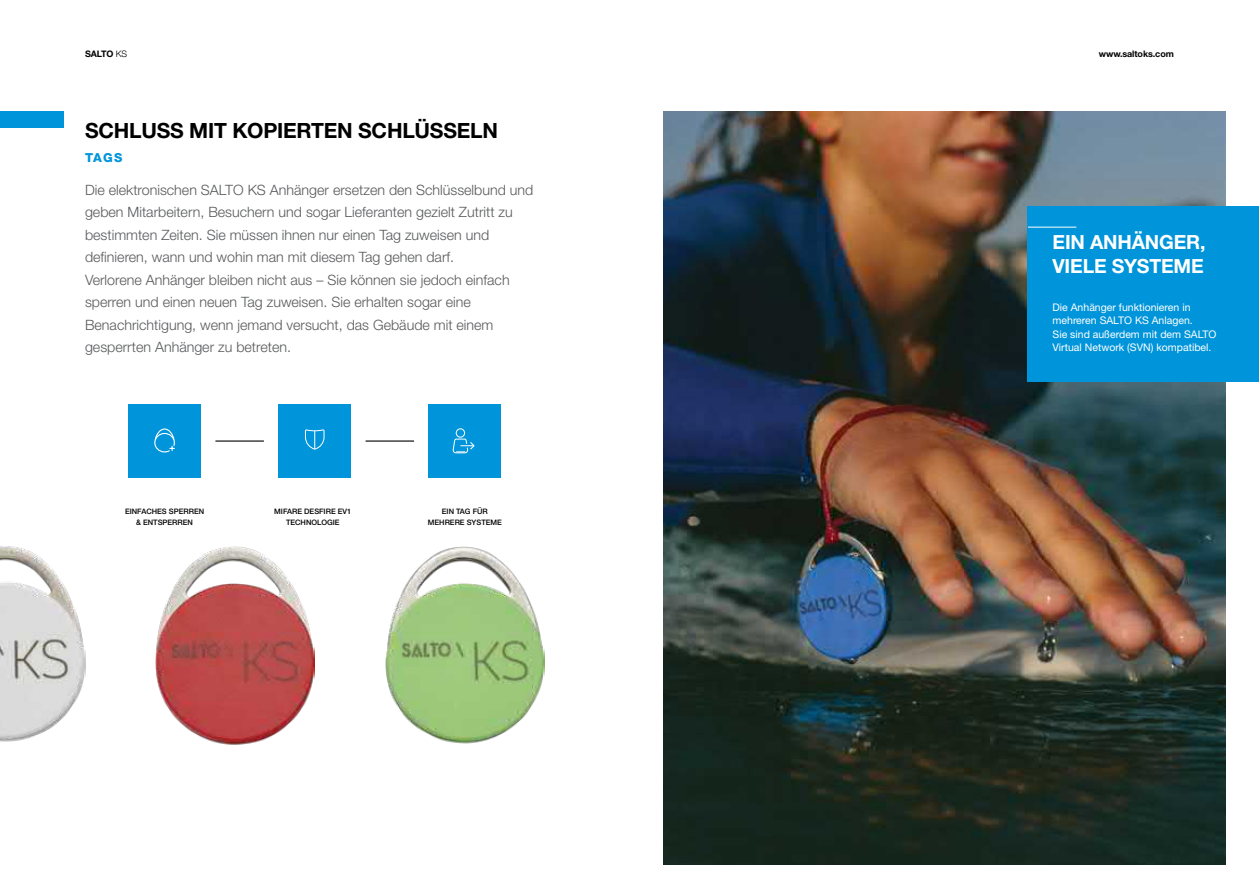
<style>
.page{position:relative;width:1259px;height:893px;background:#fff}
.page>*{position:absolute;margin:0;border:0;box-sizing:border-box;transform-origin:0 0}
.t1{font:700 21px "Helvetica Neue LT Std";letter-spacing:-.01em;color:#000}
.t2{font:700 19.5px/24px "Helvetica Neue LT Std";letter-spacing:-.01em;color:#fff}
.t3{font:300 14.25px/22.5px "Helvetica Neue LT Std";color:#58595b}
.t4{font:800 12.45px "Helvetica Neue LT Std";color:#0095da}
.t5{font:10.5px/13.5px "Helvetica Neue LT Std";color:#fff}
.t6{font:700 9px "Helvetica Neue LT Std";letter-spacing:-.01em;color:#000}
.t7{font:500 7.5px/10.5px "Helvetica Neue LT Std";color:#000;text-align:center}
.s1{font-weight:300}
</style>
<div class="page">
<img style="left:663px;top:111px;width:562px;height:754px">
<img style="left:385px;top:546px;width:159px;height:198px">
<img style="left:156px;top:546px;width:159px;height:199px">
<img style="left:0;top:546px;width:85px;height:196px">
<div style="left:1028px;top:206px;width:231px;height:175px;background:#0095da"></div>
<hr style="left:1028px;top:227px;width:48px;height:1px;background:#fff">
<div style="left:0;top:111px;width:64px;height:17px;background:#0095da"></div>
<div style="left:128px;top:404px;width:73px;height:73px;background:#0095da"></div>
<div style="left:278px;top:404px;width:73px;height:73px;background:#0095da"></div>
<div style="left:429px;top:404px;width:72px;height:73px;background:#0095da"></div>
<svg style="left:305px;top:429px;width:20px;height:21px"></svg>
<div style="left:456px;top:428px;width:9px;height:9px;border:1px solid #fff;border-radius:50%"></div>
<svg style="left:452px;top:432px;width:23px;height:21px"></svg>
<hr style="left:365px;top:440px;width:49px;height:2px;background:#000">
<hr style="left:215px;top:440px;width:49px;height:2px;background:#000">
<svg style="left:154px;top:428px;width:21px;height:25px"></svg>
<p class="t6" style="left:85px;top:49px;width:44px">SALTO <span class="s1">KS</span></p>
<p class="t6" style="left:1099px;top:49px;width:77px">www.saltoks.com</p>
<h1 class="t1" style="left:85px;top:118px;width:414px">SCHLUSS MIT KOPIERTEN SCHLÜSSELN</h1>
<p class="t4" style="left:85px;top:150px;width:39px">TAGS</p>
<p class="t3" style="left:85px;top:178px;width:450px">Die elektronischen SALTO KS Anhänger ersetzen den Schlüsselbund und geben Mitarbeitern, Besuchern und sogar Lieferanten gezielt Zutritt zu bestimmten Zeiten. Sie müssen ihnen nur einen Tag zuweisen und definieren, wann und wohin man mit diesem Tag gehen darf.<br>Verlorene Anhänger bleiben nicht aus – Sie können sie jedoch einfach sperren und einen neuen Tag zuweisen. Sie erhalten sogar eine Benachrichtigung, wenn jemand versucht, das Gebäude mit einem gesperrten Anhänger zu betreten.</p>
<p class="t7" style="left:125px;top:506px;width:81px">EINFACHES SPERREN &amp; ENTSPERREN</p>
<p class="t7" style="left:274px;top:506px;width:78px">MIFARE DESFIRE EV1<br>TECHNOLOGIE</p>
<p class="t7" style="left:428px;top:506px;width:76px">EIN TAG FÜR<br>MEHRERE SYSTEME</p>
<h2 class="t2" style="left:1052px;top:230px;width:154px">EIN ANHÄNGER,<br>VIELE SYSTEME</h2>
<p class="t5" style="left:1052px;top:300px;width:165px">Die Anhänger funktionieren in mehreren SALTO KS Anlagen.<br>Sie sind außerdem mit dem SALTO<br>Virtual Network (SVN) kompatibel.</p>
</div>
